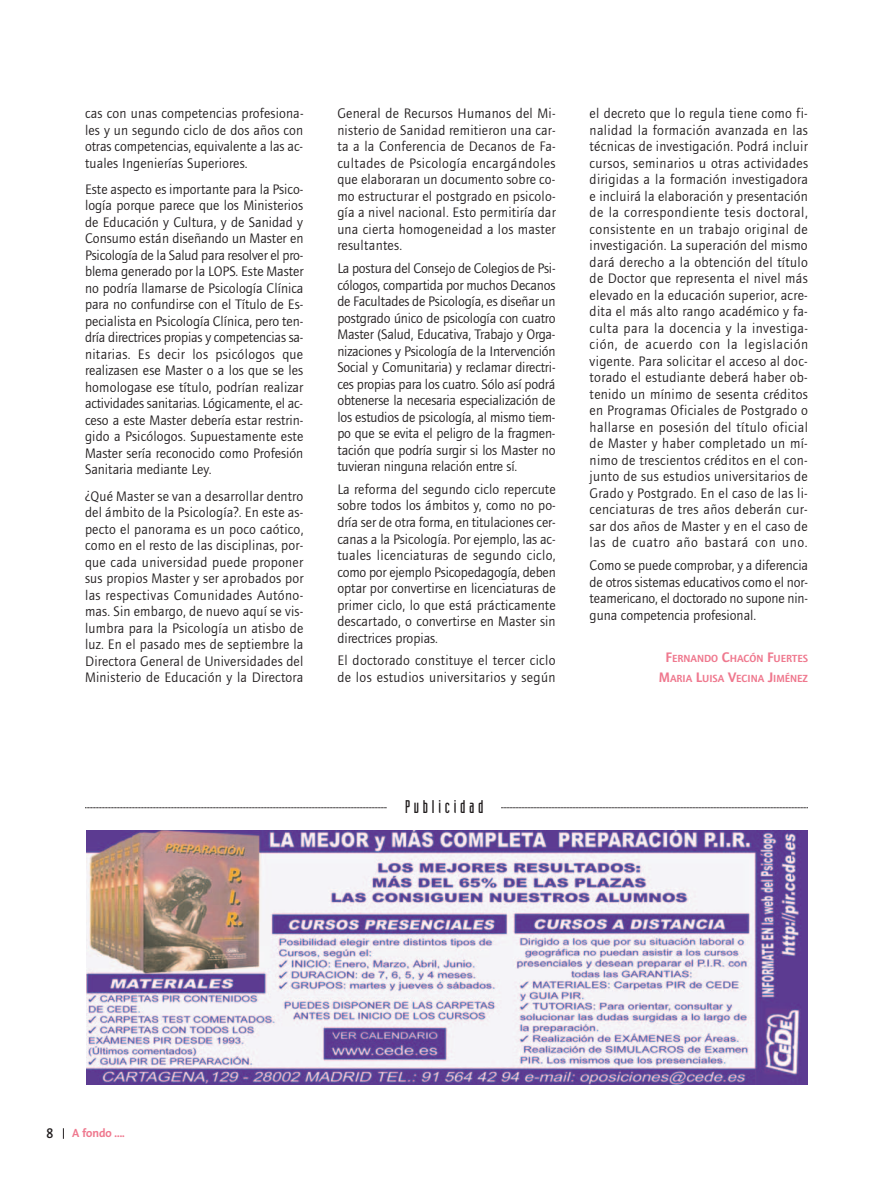
<style>
.page{position:relative;width:893px;height:1191px;background:#fff}
.page>*{position:absolute;margin:0;border:0;box-sizing:border-box;transform-origin:0 0}
.t1{font:18px "Industria Solid A";letter-spacing:.205em;color:#231f20}
.t2{font:14.25px/16.5px "Foundry Journal";letter-spacing:.01em;color:#231f20;text-align:justify}
.t3{font:600 13.5px "Thesis Sans";color:#231f20}
.t4{font:700 12px "Thesis Sans";color:#ef788e}
.t5{font:600 10.65px/20.7px "Foundry Journal";color:#ef788e;text-align:right}
.s1{font-size:14.25px}
</style>
<div class="page">
<img style="left:86px;top:830px;width:722px;height:254px">
<svg style="left:85px;top:807px;width:723px;height:1px"></svg>
<div style="left:387px;top:799px;width:114px;height:20px;background:#fff"></div>
<p class="t2" style="left:85px;top:105px;width:220px">cas con unas competencias profesiona&shy;les y un segundo ciclo de dos años con otras competencias, equivalente a las ac&shy;tuales Ingenierías Superiores.</p>
<p class="t2" style="left:85px;top:181px;width:220px">Este aspecto es importante para la Psico&shy;logía porque parece que los Ministerios de Educación y Cultura, y de Sanidad y Consumo están diseñando un Master en Psicología de la Salud para resolver el pro&shy;blema generado por la LOPS. Este Master no podría llamarse de Psicología Clínica para no confundirse con el Título de Es&shy;pecialista en Psicología Clínica, pero ten&shy;dría directrices propias y competencias sa&shy;nitarias. Es decir los psicólogos que realizasen ese Master o a los que se les homologase ese título, podrían realizar actividades sanitarias. Lógicamente, el ac&shy;ceso a este Master debería estar restrin&shy;gido a Psicólogos. Supuestamente este Master sería reconocido como Profesión Sanitaria mediante Ley.</p>
<p class="t2" style="left:85px;top:487px;width:220px">¿Qué Master se van a desarrollar dentro del ámbito de la Psicología?. En este as&shy;pecto el panorama es un poco caótico, como en el resto de las disciplinas, por&shy;que cada universidad puede proponer sus propios Master y ser aprobados por las respectivas Comunidades Autóno&shy;mas. Sin embargo, de nuevo aquí se vis&shy;lumbra para la Psicología un atisbo de luz. En el pasado mes de septiembre la Directora General de Universidades del Ministerio de Educación y la Directora</p>
<p class="t2" style="left:337px;top:105px;width:220px">General de Recursos Humanos del Mi&shy;nisterio de Sanidad remitieron una car&shy;ta a la Conferencia de Decanos de Fa&shy;cultades de Psicología encargándoles que elaboraran un documento sobre co&shy;mo estructurar el postgrado en psicolo&shy;gía a nivel nacional. Esto permitiría dar una cierta homogeneidad a los master resultantes.</p>
<p class="t2" style="left:337px;top:260px;width:220px">La postura del Consejo de Colegios de Psi&shy;cólogos, compartida por muchos Decanos de Facultades de Psicología, es diseñar un postgrado único de psicología con cuatro Master (Salud, Educativa, Trabajo y Orga&shy;nizaciones y Psicología de la Intervención Social y Comunitaria) y reclamar directri&shy;ces propias para los cuatro. Sólo así podrá obtenerse la necesaria especialización de los estudios de psicología, al mismo tiem&shy;po que se evita el peligro de la fragmen&shy;tación que podría surgir si los Master no tuvieran ninguna relación entre sí.</p>
<p class="t2" style="left:337px;top:481px;width:220px">La reforma del segundo ciclo repercute sobre todos los ámbitos y, como no po&shy;dría ser de otra forma, en titulaciones cer&shy;canas a la Psicología. Por ejemplo, las ac&shy;tuales licenciaturas de segundo ciclo, como por ejemplo Psicopedagogía, deben optar por convertirse en licenciaturas de primer ciclo, lo que está prácticamente descartado, o convertirse en Master sin directrices propias.</p>
<p class="t2" style="left:337px;top:652px;width:220px">El doctorado constituye el tercer ciclo de los estudios universitarios y según</p>
<p class="t2" style="left:590px;top:105px;width:220px">el decreto que lo regula tiene como fi&shy;nalidad la formación avanzada en las técnicas de investigación. Podrá incluir cursos, seminarios u otras actividades dirigidas a la formación investigadora e incluirá la elaboración y presentación de la correspondiente tesis doctoral, consistente en un trabajo original de investigación. La superación del mismo dará derecho a la obtención del título de Doctor que representa el nivel más elevado en la educación superior, acre&shy;dita el más alto rango académico y fa&shy;culta para la docencia y la investiga&shy;ción, de acuerdo con la legislación vigente. Para solicitar el acceso al doc&shy;torado el estudiante deberá haber ob&shy;tenido un mínimo de sesenta créditos en Programas Oficiales de Postgrado o hallarse en posesión del título oficial de Master y haber completado un mí&shy;nimo de trescientos créditos en el con&shy;junto de sus estudios universitarios de Grado y Postgrado. En el caso de las li&shy;cenciaturas de tres años deberán cur&shy;sar dos años de Master y en el caso de las de cuatro año bastará con uno.</p>
<p class="t2" style="left:590px;top:557px;width:220px">Como se puede comprobar, y a diferencia de otros sistemas educativos como el nor&shy;teamericano, el doctorado no supone nin&shy;guna competencia profesional.</p>
<p class="t5" style="left:659px;top:648px;width:151px"><span class="s1">F</span>ERNANDO <span class="s1">C</span>HACÓN <span class="s1">F</span>UERTES<br><span class="s1">M</span>ARIA <span class="s1">L</span>UISA <span class="s1">V</span>ECINA <span class="s1">J</span>IMÉNEZ</p>
<p class="t1" style="left:405px;top:799px;width:80px">Publicidad</p>
<p class="t3" style="left:46px;top:1128px;width:8px">8</p>
<p class="t4" style="left:72px;top:1128px;width:54px">A fondo ....</p>
</div>
